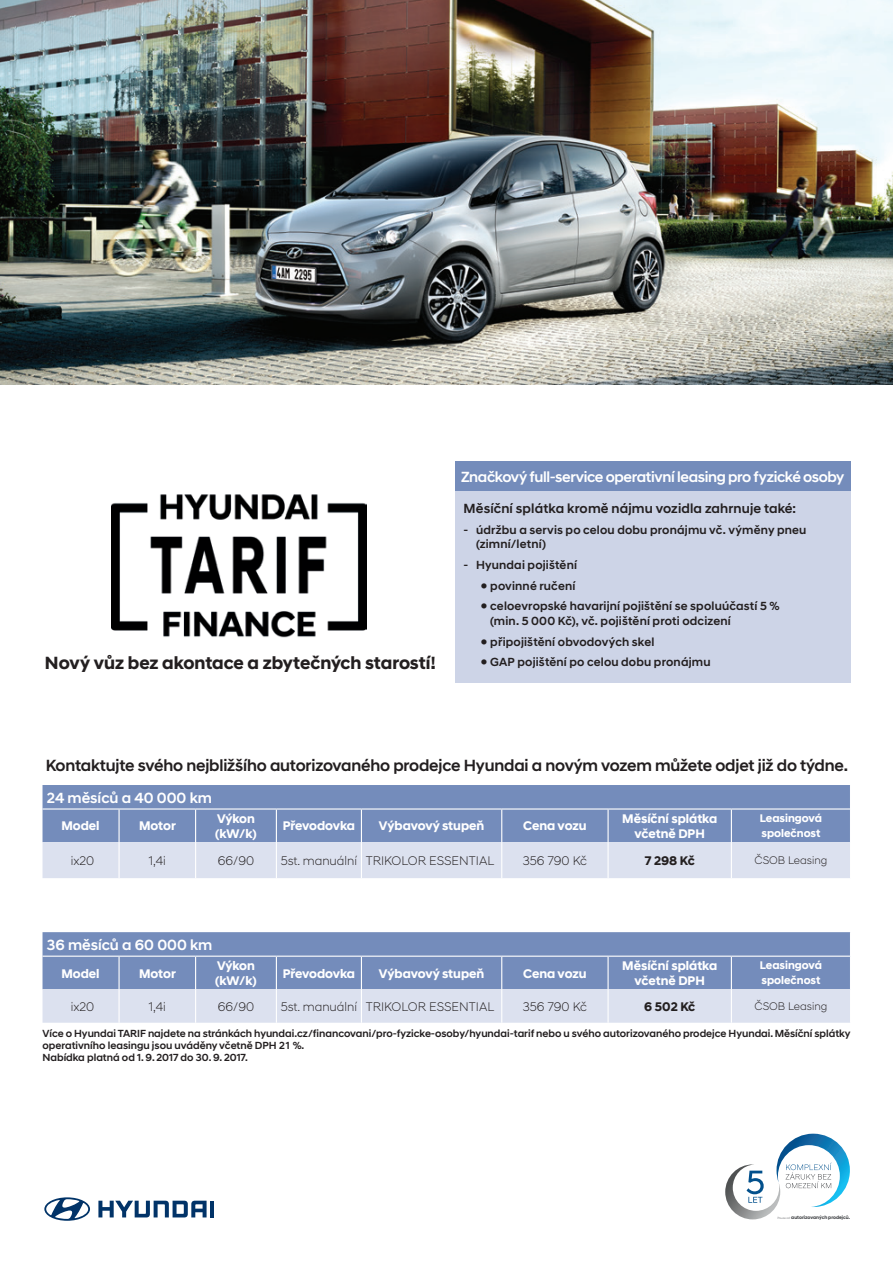
<style>
.page{position:relative;width:893px;height:1263px;background:#fff}
.page>*{position:absolute;margin:0;border:0;box-sizing:border-box;transform-origin:0 0}
.t1{font:700 18px "Hyundai Sans Head";letter-spacing:-.005em;color:#231f20}
.t2{font:500 16.5px "Hyundai Sans Head";letter-spacing:-.01em;color:#231f20}
.t3{font:500 15px "Hyundai Sans Head";letter-spacing:-.02em;color:#fff}
.t4{font:500 15px "Hyundai Sans Head";color:#fff}
.t5{font:500 13.5px "Hyundai Sans Head";letter-spacing:.01em;color:#231f20}
.t6{font:700 12.75px/15px "Hyundai Sans Head";color:#fff}
.t7{font:300 12.75px "Hyundai Sans Head";color:#231f20}
.t8{font:700 12.75px "Hyundai Sans Head";color:#231f20}
.t9{font:500 12px/14.4px "Hyundai Sans Head";letter-spacing:.015em;color:#231f20}
.t10{font:700 11.25px/15px "Hyundai Sans Head";color:#fff}
.t11{font:300 11.25px "Hyundai Sans Head";color:#231f20}
.t12{font:500 10.5px/12px "Hyundai Sans Head";color:#231f20}
.t13{font:700 4.8px "Hyundai Sans Head";color:#3f4144}
.s1{font-weight:300;font-size:3.15px}
</style>
<div class="page">
<img style="left:0;top:0;width:893px;height:384px">
<img style="left:111px;top:494px;width:256px;height:144px">
<div style="left:43px;top:785px;width:807px;height:57px;background:#748cbb"></div>
<div style="left:43px;top:842px;width:807px;height:36px;background:#dce1ef"></div>
<hr style="left:43px;top:808px;width:76px;height:1px;background:#fff">
<hr style="left:119px;top:808px;width:77px;height:1px;background:#fff">
<hr style="left:196px;top:808px;width:80px;height:1px;background:#fff">
<hr style="left:276px;top:808px;width:85px;height:1px;background:#fff">
<hr style="left:361px;top:808px;width:141px;height:1px;background:#fff">
<hr style="left:502px;top:808px;width:106px;height:1px;background:#fff">
<hr style="left:608px;top:808px;width:123px;height:1px;background:#fff">
<hr style="left:731px;top:808px;width:119px;height:1px;background:#fff">
<hr style="left:118px;top:842px;width:2px;height:36px;background:#fff">
<hr style="left:195px;top:842px;width:1px;height:36px;background:#fff">
<hr style="left:276px;top:842px;width:1px;height:36px;background:#fff">
<hr style="left:361px;top:842px;width:1px;height:36px;background:#fff">
<hr style="left:501px;top:842px;width:1px;height:36px;background:#fff">
<hr style="left:607px;top:842px;width:2px;height:36px;background:#fff">
<hr style="left:731px;top:842px;width:1px;height:36px;background:#fff">
<hr style="left:118px;top:809px;width:2px;height:33px;background:#fff">
<hr style="left:195px;top:809px;width:1px;height:33px;background:#fff">
<hr style="left:276px;top:809px;width:1px;height:33px;background:#fff">
<hr style="left:361px;top:809px;width:1px;height:33px;background:#fff">
<hr style="left:501px;top:809px;width:1px;height:33px;background:#fff">
<hr style="left:607px;top:809px;width:2px;height:33px;background:#fff">
<hr style="left:731px;top:809px;width:1px;height:33px;background:#fff">
<div style="left:43px;top:932px;width:807px;height:57px;background:#748cbb"></div>
<div style="left:43px;top:989px;width:807px;height:34px;background:#dce1ef"></div>
<hr style="left:43px;top:955px;width:76px;height:2px;background:#fff">
<hr style="left:119px;top:955px;width:77px;height:2px;background:#fff">
<hr style="left:196px;top:955px;width:80px;height:2px;background:#fff">
<hr style="left:276px;top:955px;width:85px;height:2px;background:#fff">
<hr style="left:361px;top:955px;width:141px;height:2px;background:#fff">
<hr style="left:502px;top:955px;width:106px;height:2px;background:#fff">
<hr style="left:608px;top:955px;width:123px;height:2px;background:#fff">
<hr style="left:731px;top:955px;width:119px;height:2px;background:#fff">
<hr style="left:118px;top:989px;width:2px;height:34px;background:#fff">
<hr style="left:195px;top:989px;width:1px;height:34px;background:#fff">
<hr style="left:276px;top:989px;width:1px;height:34px;background:#fff">
<hr style="left:361px;top:989px;width:1px;height:34px;background:#fff">
<hr style="left:501px;top:989px;width:1px;height:34px;background:#fff">
<hr style="left:607px;top:989px;width:2px;height:34px;background:#fff">
<hr style="left:731px;top:989px;width:1px;height:34px;background:#fff">
<hr style="left:118px;top:957px;width:2px;height:32px;background:#fff">
<hr style="left:195px;top:957px;width:1px;height:32px;background:#fff">
<hr style="left:276px;top:957px;width:1px;height:32px;background:#fff">
<hr style="left:361px;top:957px;width:1px;height:32px;background:#fff">
<hr style="left:501px;top:957px;width:1px;height:32px;background:#fff">
<hr style="left:607px;top:957px;width:2px;height:32px;background:#fff">
<hr style="left:731px;top:957px;width:1px;height:32px;background:#fff">
<div style="left:455px;top:461px;width:395px;height:30px;background:#748cbb"></div>
<div style="left:455px;top:491px;width:395px;height:191px;background:#cdd4e7"></div>
<svg style="left:98px;top:1201px;width:109px;height:16px"></svg>
<hr style="left:210px;top:1201px;width:4px;height:16px;background:#013368">
<svg style="left:44px;top:1197px;width:46px;height:24px"></svg>
<svg style="left:725px;top:1134px;width:125px;height:85px"></svg>
<h1 class="t1" style="left:45px;top:652px;width:392px">Nový vůz bez akontace a zbytečných starostí!</h1>
<p class="t3" style="left:461px;top:468px;width:385px">Značkový full-service operativní leasing pro fyzické osoby</p>
<p class="t5" style="left:463px;top:500px;width:334px">Měsíční splátka kromě nájmu vozidla zahrnuje také:</p>
<p class="t9" style="left:476px;top:522px;width:332px;text-indent:-13px">- údržbu a servis po celou dobu pronájmu vč. výměny pneu (zimní/letní)</p>
<p class="t9" style="left:463px;top:558px;width:115px">- Hyundai pojištění</p>
<p class="t9" style="left:480px;top:578px;width:96px">● povinné ručení</p>
<p class="t9" style="left:490px;top:599px;width:291px;text-indent:-10px">● celoevropské havarijní pojištění se spoluúčastí 5 % (min. 5 000 Kč), vč. pojištění proti odcizení</p>
<p class="t9" style="left:480px;top:634px;width:175px">● připojištění obvodových skel</p>
<p class="t9" style="left:480px;top:655px;width:232px">● GAP pojištění po celou dobu pronájmu</p>
<h2 class="t2" style="left:46px;top:756px;width:804px">Kontaktujte svého nejbližšího autorizovaného prodejce Hyundai a novým vozem můžete odjet již do týdne.</h2>
<p class="t4" style="left:47px;top:788px;width:167px">24 měsíců a 40 000 km</p>
<p class="t6" style="left:61px;top:818px;width:40px">Model</p>
<p class="t6" style="left:139px;top:818px;width:38px">Motor</p>
<p class="t6" style="left:215px;top:811px;width:43px">Výkon (kW/k)</p>
<p class="t6" style="left:283px;top:818px;width:74px">Převodovka</p>
<p class="t6" style="left:379px;top:818px;width:107px">Výbavový stupeň</p>
<p class="t6" style="left:523px;top:818px;width:65px">Cena vozu</p>
<p class="t6" style="left:622px;top:811px;width:96px;text-align:center">Měsíční splátka včetně DPH</p>
<p class="t10" style="left:760px;top:811px;width:64px">Leasingová společnost</p>
<p class="t7" style="left:71px;top:853px;width:25px">ix20</p>
<p class="t7" style="left:149px;top:853px;width:18px">1,4i</p>
<p class="t7" style="left:218px;top:853px;width:38px">66/90</p>
<p class="t7" style="left:281px;top:853px;width:215px">5st. manuální TRIKOLOR ESSENTIAL</p>
<p class="t7" style="left:523px;top:853px;width:66px">356 790 Kč</p>
<p class="t8" style="left:645px;top:853px;width:51px">7 298 Kč</p>
<p class="t11" style="left:754px;top:854px;width:74px">ČSOB Leasing</p>
<p class="t4" style="left:47px;top:936px;width:167px">36 měsíců a 60 000 km</p>
<p class="t6" style="left:61px;top:966px;width:40px">Model</p>
<p class="t6" style="left:139px;top:966px;width:38px">Motor</p>
<p class="t6" style="left:215px;top:958px;width:43px">Výkon (kW/k)</p>
<p class="t6" style="left:283px;top:966px;width:74px">Převodovka</p>
<p class="t6" style="left:379px;top:966px;width:107px">Výbavový stupeň</p>
<p class="t6" style="left:523px;top:966px;width:65px">Cena vozu</p>
<p class="t6" style="left:622px;top:958px;width:96px;text-align:center">Měsíční splátka včetně DPH</p>
<p class="t10" style="left:760px;top:958px;width:64px">Leasingová společnost</p>
<p class="t7" style="left:71px;top:999px;width:25px">ix20</p>
<p class="t7" style="left:149px;top:999px;width:18px">1,4i</p>
<p class="t7" style="left:218px;top:999px;width:38px">66/90</p>
<p class="t7" style="left:281px;top:999px;width:215px">5st. manuální TRIKOLOR ESSENTIAL</p>
<p class="t7" style="left:523px;top:999px;width:66px">356 790 Kč</p>
<p class="t8" style="left:644px;top:999px;width:52px">6 502 Kč</p>
<p class="t11" style="left:754px;top:1000px;width:74px">ČSOB Leasing</p>
<p class="t12" style="left:43px;top:1028px;width:810px">Více o Hyundai TARIF najdete na stránkách hyundai.cz/financovani/pro-fyzicke-osoby/hyundai-tarif nebo u svého autorizovaného prodejce Hyundai. Měsíční splátky operativního leasingu jsou uváděny včetně DPH 2 1 %.<br>Nabídka platná od 1. 9. 2017 do 30. 9. 2017.</p>
<p class="t13" style="left:777px;top:1215px;width:74px"><span class="s1">Pouze od</span> autorizovaných prodejců.</p>
</div>
